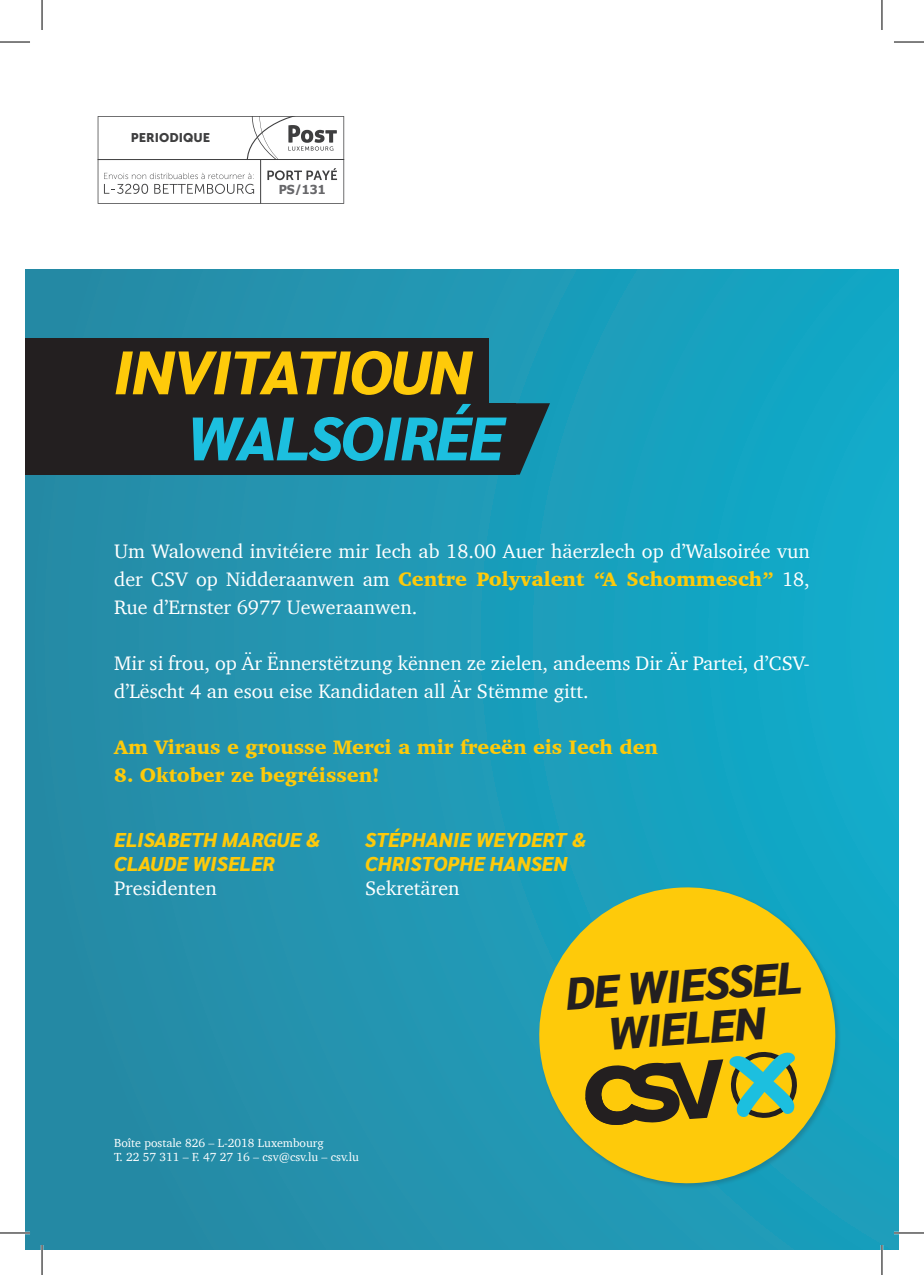
<style>
.page{position:relative;width:924px;height:1275px;background:#fff}
.page>*{position:absolute;margin:0;border:0;box-sizing:border-box;transform-origin:0 0}
.t1{font:italic 800 61.2px "Sarabun";letter-spacing:-.03em;color:#feca0a}
.t2{font:italic 800 61.2px "Sarabun";letter-spacing:-.03em;color:#1cbfdf}
.t3{font:italic 800 45.2px/43px "Sarabun";color:#231f20;text-align:center}
.t4{font:20px/28px "Charter";color:#fff;text-align:justify}
.t5{font:900 20px "Charter";color:#feca0a}
.t6{font:italic 800 20px/24px "Sarabun";color:#feca0a}
.t7{font:12.6px "Museo Sans 900";color:#3e3e3f}
.t8{font:700 12.4px "Tahoma";color:#67676a}
.t9{font:12px/14.4px "Charter";color:#fff}
.s1{font-weight:900;color:#feca0a}
</style>
<div class="page">
<div style="left:25px;top:25px;width:873px;height:1225px;background:linear-gradient(to right,#2988a3,#12aac9)"></div>
<div style="left:25px;top:25px;width:873px;height:244px;background:#fff"></div>
<svg style="left:98px;top:116px;width:246px;height:88px"></svg>
<hr style="left:98px;top:159px;width:246px;height:1px;background:#3e3e3f">
<svg style="left:533px;top:882px;width:307px;height:306px;background:#b4bb42"></svg>
<svg style="left:584px;top:1051px;width:213px;height:74px;background:#948c2c"></svg>
<div style="left:25px;top:338px;width:463px;height:76px;background:#231f20"></div>
<div style="left:25px;top:403px;width:490px;height:71px;background:#231f20"></div>
<svg style="left:515px;top:403px;width:34px;height:71px;background:#1d5360"></svg>
<hr style="left:0;top:1231px;width:30px;height:3px;background:#fff">
<hr style="left:893px;top:1231px;width:30px;height:3px;background:#fff">
<hr style="left:41px;top:1245px;width:2px;height:30px;background:#fff">
<hr style="left:880px;top:1245px;width:2px;height:30px;background:#fff">
<hr style="left:0;top:42px;width:30px;height:1px;background:#000">
<hr style="left:893px;top:42px;width:30px;height:1px;background:#000">
<hr style="left:0;top:1232px;width:30px;height:1px;background:#000">
<hr style="left:893px;top:1232px;width:30px;height:1px;background:#000">
<hr style="left:42px;top:0;width:1px;height:30px;background:#000">
<hr style="left:42px;top:1245px;width:1px;height:30px;background:#000">
<hr style="left:881px;top:0;width:1px;height:30px;background:#000">
<hr style="left:881px;top:1245px;width:1px;height:30px;background:#000">
<p class="t7" style="left:131px;top:131px;width:81px">PERIODIQUE</p>
<p class="t8" style="left:278px;top:181px;width:48px">PS/131</p>
<h1 class="t1" style="left:113px;top:337px;width:360px">INVITATIOUN</h1>
<h1 class="t2" style="left:186px;top:403px;width:319px">WALSOIRÉE</h1>
<p class="t4" style="left:114px;top:537px;width:697px">Um Walowend invitéiere mir Iech ab 18.00 Auer häerzlech op d’Walsoirée vun der CSV op Nidderaanwen am <span class="s1">Centre Polyvalent “A Schommesch”</span> 18, Rue dʼErnster 6977 Ueweraanwen.</p>
<p class="t4" style="left:114px;top:649px;width:697px">Mir si frou, op Är Ënnerstëtzung kënnen ze zielen, andeems Dir Är Partei, d’CSV&shy;d’Lëscht 4 an esou eise Kandidaten all Är Stëmme gitt.</p>
<p class="t5" style="left:114px;top:734px;width:545px">Am Viraus e grousse Merci a mir freeën eis Iech den</p>
<p class="t5" style="left:114px;top:762px;width:266px">8. Oktober ze begréissen!</p>
<p class="t6" style="left:114px;top:828px;width:207px">ELISABETH MARGUE &amp;<br>CLAUDE WISELER</p>
<p class="t4" style="left:114px;top:874px;width:104px">Presidenten</p>
<p class="t6" style="left:365px;top:828px;width:222px">STÉPHANIE WEYDERT &amp;<br>CHRISTOPHE HANSEN</p>
<p class="t4" style="left:365px;top:874px;width:96px">Sekretären</p>
<h2 class="t3" style="left:563px;top:972px;width:239px;rotate:-4deg">DE WIESSEL<br>WIELEN</h2>
<p class="t9" style="left:114px;top:1135px;width:246px">Boîte postale 826 – L-2018 Luxembourg<br>T. 22 57 311 – F. 47 27 16 – csv@csv.lu – csv.lu</p>
</div>
